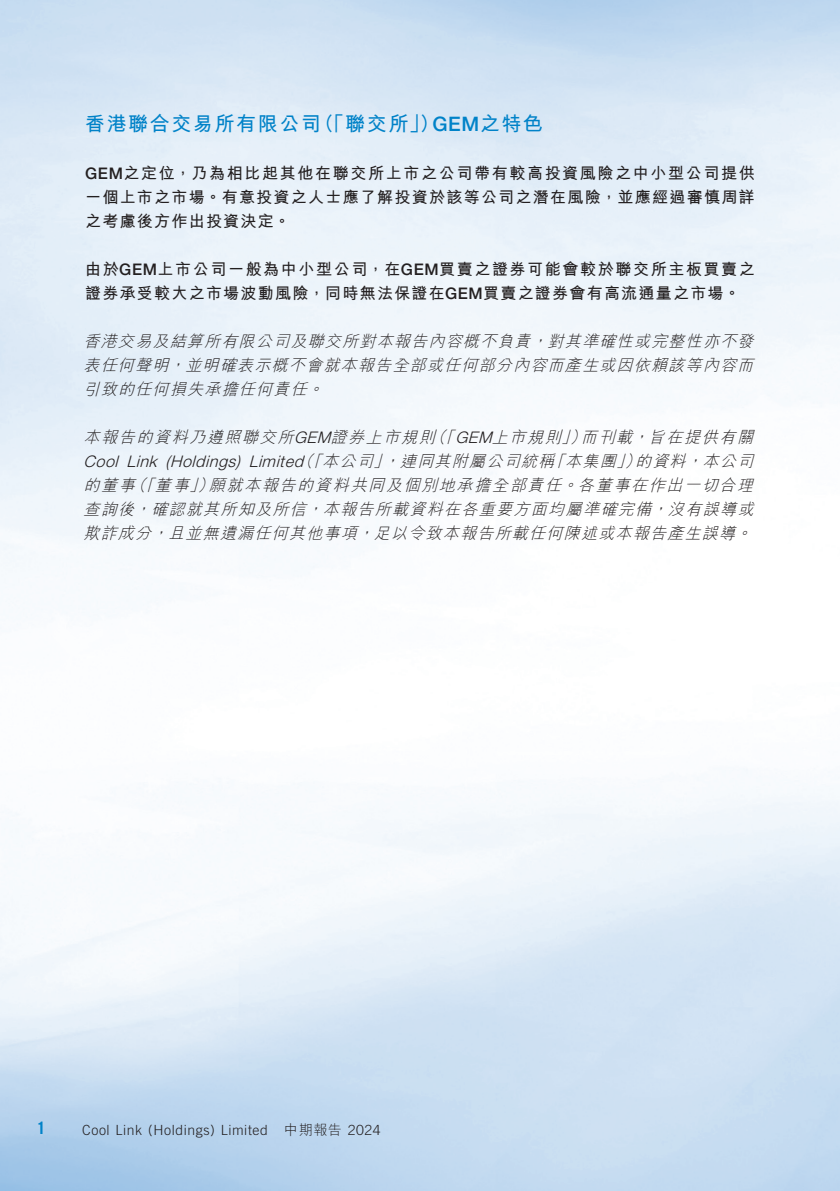
<style>
.page{position:relative;width:840px;height:1191px;background:#fff}
.page>*{position:absolute;margin:0;border:0;box-sizing:border-box;transform-origin:0 0}
.t1{font:700 20px "M Hei HK";letter-spacing:.08em;color:#0082c8}
.t2{font:500 20px "Helvetica Neue LT Std";color:#0082c8}
.t3{font:700 17px "Trade Gothic LT Std";color:#0082c8}
.t4{font:italic 300 16px/24px "M Hei HK";color:#231f20}
.t5{font:700 16px/24px "M Hei HK";letter-spacing:.08em;color:#231f20;text-align:justify}
.t6{font:italic 300 16px "Helvetica Neue LT Std";color:#231f20}
.t7{font:300 14px "Trade Gothic LT Std";letter-spacing:.04em;color:#231f20}
.t8{font:300 14px "M Hei HK";color:#231f20}
.s1{font-family:"Helvetica Neue LT Std";font-weight:500}
.s2{font-family:"M Hei HK";font-weight:700}
.s3{font-family:"Helvetica Neue LT Std"}
.s4{font-family:"Trade Gothic LT Std"}
</style>
<div class="page">
<p class="t1" style="left:85px;top:109px;width:237px">香港聯合交易所有限公司</p>
<p class="t5" style="left:85px;top:160px;width:670px"><span class="s1">GEM</span>之定位，乃為相比起其他在聯交所上市之公司帶有較高投資風險之中小型公司提供一個上市之市場。有意投資之人士應了解投資於該等公司之潛在風險，並應經過審慎周詳之考慮後方作出投資決定。</p>
<p class="t5" style="left:85px;top:256px;width:671px">由於<span class="s1">GEM</span>上市公司一般為中小型公司，在<span class="s1">GEM</span>買賣之證券可能會較於聯交所主板買賣之證券承受較大之市場波動風險，同時無法保證在<span class="s1">GEM</span>買賣之證券會有高流通量之市場。</p>
<p class="t4" style="left:547px;top:329px;width:211px">對其準確性或完整性亦不發</p>
<p class="t1" style="left:314px;top:109px;width:127px">（「聯交所」）</p>
<p class="t2" style="left:432px;top:112px;width:112px">GEM<span class="s2">之特色</span></p>
<p class="t4" style="left:185px;top:329px;width:573px;text-indent:-102px">香港交易及結算所有限公司及聯交所對本報告內容概不負責<br>並明確表示概不會就本報告全部或任何部分內容而產生或因依賴該等內容而</p>
<p class="t4" style="left:531px;top:329px;width:22px">，</p>
<p class="t4" style="left:83px;top:353px;width:91px">表任何聲明</p>
<p class="t4" style="left:169px;top:353px;width:22px">，</p>
<p class="t4" style="left:83px;top:377px;width:229px">引致的任何損失承擔任何責任</p>
<p class="t4" style="left:307px;top:377px;width:22px">。</p>
<p class="t4" style="left:429px;top:425px;width:30px">（「</p>
<p class="t4" style="left:561px;top:425px;width:30px">」）</p>
<p class="t4" style="left:83px;top:425px;width:357px">本報告的資料乃遵照聯交所<span class="s3">GEM</span>證券上市規則</p>
<p class="t4" style="left:455px;top:425px;width:111px"><span class="s3">GEM</span>上市規則</p>
<p class="t4" style="left:648px;top:425px;width:110px">旨在提供有關</p>
<p class="t4" style="left:580px;top:425px;width:57px">而刊載</p>
<p class="t4" style="left:632px;top:425px;width:22px">，</p>
<p class="t4" style="left:297px;top:449px;width:30px">（「</p>
<p class="t4" style="left:615px;top:449px;width:30px">」）</p>
<p class="t4" style="left:373px;top:449px;width:248px">」連同其附屬公司統稱本集團</p>
<p class="t4" style="left:634px;top:449px;width:56px">的資料</p>
<p class="t4" style="left:322px;top:449px;width:83px">本公司，</p>
<p class="t4" style="left:702px;top:449px;width:56px">本公司</p>
<p class="t4" style="left:548px;top:449px;width:22px">「</p>
<p class="t6" style="left:83px;top:452px;width:92px">Cool Link (</p>
<p class="t6" style="left:236px;top:452px;width:5px">)</p>
<p class="t6" style="left:170px;top:452px;width:72px">Holdings</p>
<p class="t6" style="left:248px;top:452px;width:61px">Limited</p>
<p class="t4" style="left:685px;top:449px;width:22px">，</p>
<p class="t4" style="left:130px;top:473px;width:30px">（「</p>
<p class="t4" style="left:189px;top:473px;width:30px">」）</p>
<p class="t4" style="left:209px;top:473px;width:358px">願就本報告的資料共同及個別地承擔全部責任</p>
<p class="t4" style="left:577px;top:473px;width:181px">各董事在作出一切合理</p>
<p class="t4" style="left:83px;top:473px;width:57px">的董事</p>
<p class="t4" style="left:155px;top:473px;width:39px">董事</p>
<p class="t4" style="left:561px;top:473px;width:22px">。</p>
<p class="t4" style="left:322px;top:497px;width:334px">本報告所載資料在各重要方面均屬準確完備</p>
<p class="t4" style="left:667px;top:497px;width:91px">沒有誤導或</p>
<p class="t4" style="left:83px;top:497px;width:56px">查詢後</p>
<p class="t4" style="left:151px;top:497px;width:160px">確認就其所知及所信</p>
<p class="t4" style="left:134px;top:497px;width:22px">，</p>
<p class="t4" style="left:306px;top:497px;width:22px">，</p>
<p class="t4" style="left:651px;top:497px;width:22px">，</p>
<p class="t4" style="left:373px;top:521px;width:367px">足以令致本報告所載任何陳述或本報告產生誤導</p>
<p class="t4" style="left:168px;top:521px;width:194px">且並無遺漏任何其他事項</p>
<p class="t4" style="left:83px;top:521px;width:74px">欺詐成分</p>
<p class="t4" style="left:735px;top:521px;width:22px">。</p>
<p class="t4" style="left:152px;top:521px;width:22px">，</p>
<p class="t4" style="left:357px;top:521px;width:22px">，</p>
<p class="t3" style="left:36px;top:1117px;width:11px">1</p>
<p class="t7" style="left:82px;top:1121px;width:187px">Cool Link (Holdings) Limited</p>
<p class="t8" style="left:284px;top:1123px;width:98px">中期報告 <span class="s4">2024</span></p>
</div>
